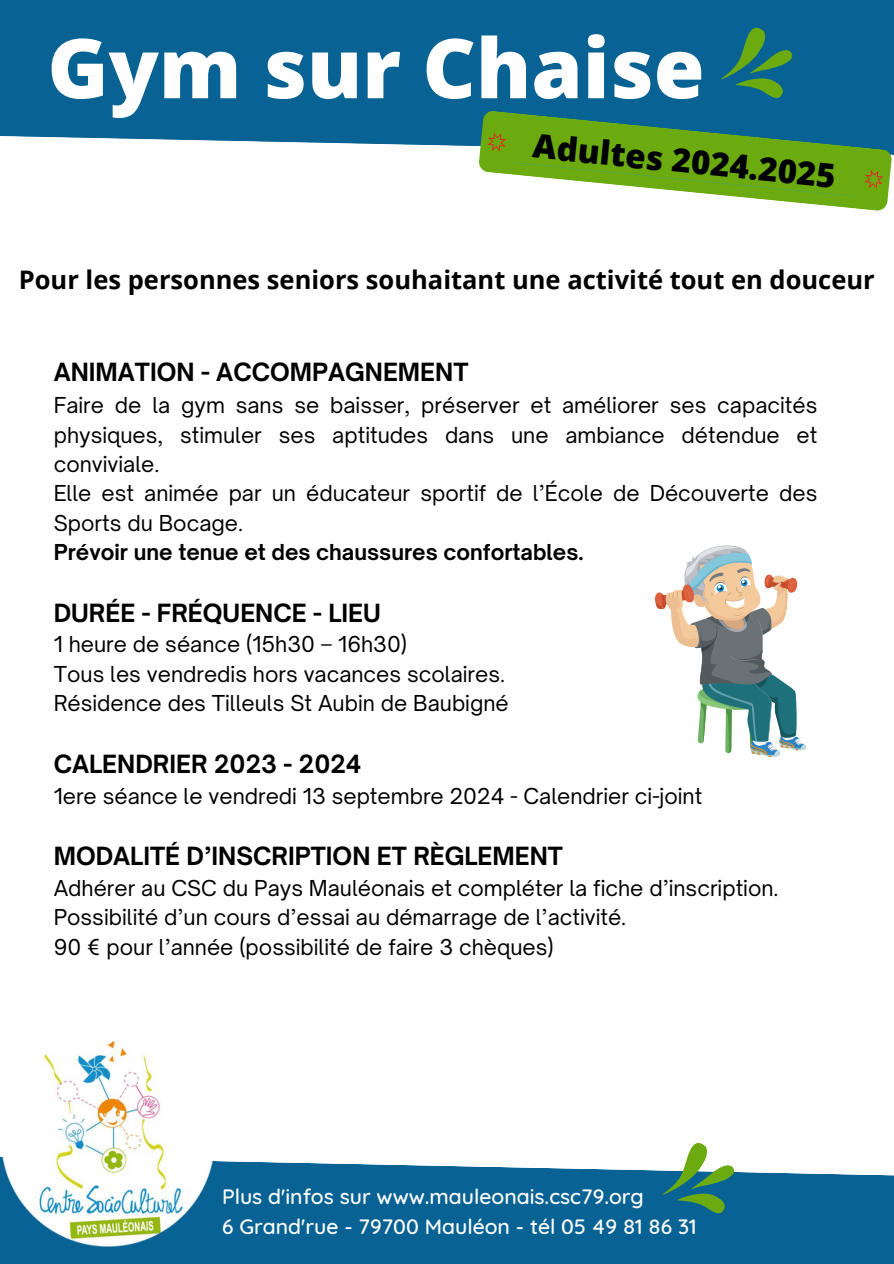
<style>
.page{position:relative;width:894px;height:1264px;background:#fff}
.page>*{position:absolute;margin:0;border:0;box-sizing:border-box;transform-origin:0 0}
.t1{font:800 82.5px "Open Sans";color:#fff}
.t2{font:800 33px "Open Sans";color:#000}
.t3{font:700 25.5px "Open Sans";color:#000}
.t4{font:700 24px "Open Sauce One";color:#000}
.t5{font:500 21.15px/29.2px "Quicksand";color:#fff}
.t6{font:21px/29.4px "Open Sauce One";color:#000;text-align:justify}
.t7{font:700 21px "Open Sauce One";color:#000}
</style>
<div class="page">
<svg style="left:0;top:0;width:893px;height:155px;background:#1b6f9c"></svg>
<div style="left:0;top:1161px;width:893px;height:102px;background:#086394"></div>
<img style="left:0;top:1041px;width:219px;height:205px">
<svg style="left:662px;top:1143px;width:80px;height:80px"></svg>
<svg style="left:478px;top:24px;width:414px;height:187px;background:#448c72"></svg>
<svg style="left:655px;top:545px;width:150px;height:212px"></svg>
<p class="t1" style="left:47px;top:10px;width:658px">Gym sur Chaise</p>
<p class="t2" style="left:535px;top:122px;width:305px;rotate:6deg">Adultes 2024.2025</p>
<p class="t3" style="left:19px;top:262px;width:857px">Pour les personnes seniors souhaitant une activité tout en douceur</p>
<p class="t4" style="left:54px;top:357px;width:416px">ANIMATION - ACCOMPAGNEMENT</p>
<h2 class="t6" style="left:54px;top:390px;width:765px">Faire de la gym sans se baisser, préserver et améliorer ses capacités physiques, stimuler ses aptitudes dans une ambiance détendue et conviviale.</h2>
<h4 class="t6" style="left:54px;top:478px;width:765px">Elle est animée par un éducateur sportif de l’École de Découverte des<br>Sports du Bocage.</h4>
<h3 class="t7" style="left:54px;top:539px;width:531px">Prévoir une tenue et des chaussures confortables.</h3>
<p class="t4" style="left:54px;top:598px;width:328px">DURÉE - FRÉQUENCE - LIEU</p>
<p class="t6" style="left:54px;top:629px;width:355px">1 heure de séance (15h30 – 16h30)</p>
<p class="t6" style="left:54px;top:659px;width:453px">Tous les vendredis hors vacances scolaires.</p>
<p class="t6" style="left:54px;top:688px;width:456px">Résidence des Tilleuls St Aubin de Baubigné</p>
<p class="t4" style="left:54px;top:749px;width:309px">CALENDRIER 2023 - 2024</p>
<p class="t6" style="left:54px;top:780px;width:650px">1ere séance le vendredi 13 septembre 2024 - Calendrier ci-joint</p>
<p class="t4" style="left:54px;top:841px;width:510px">MODALITÉ D’INSCRIPTION ET RÈGLEMENT</p>
<p class="t6" style="left:54px;top:873px;width:726px">Adhérer au CSC du Pays Mauléonais et compléter la fiche d’inscription.</p>
<p class="t6" style="left:54px;top:902px;width:574px">Possibilité d’un cours d’essai au démarrage de l’activité.</p>
<p class="t6" style="left:54px;top:931px;width:501px">90 € pour l’année (possibilité de faire 3 chèques)</p>
<h1 class="t5" style="left:222px;top:1181px;width:476px">Plus d'infos sur www.mauleonais.csc79.org<br>6 Grand'rue - 79700 Mauléon - tél 05 49 81 86 31</h1>
</div>
